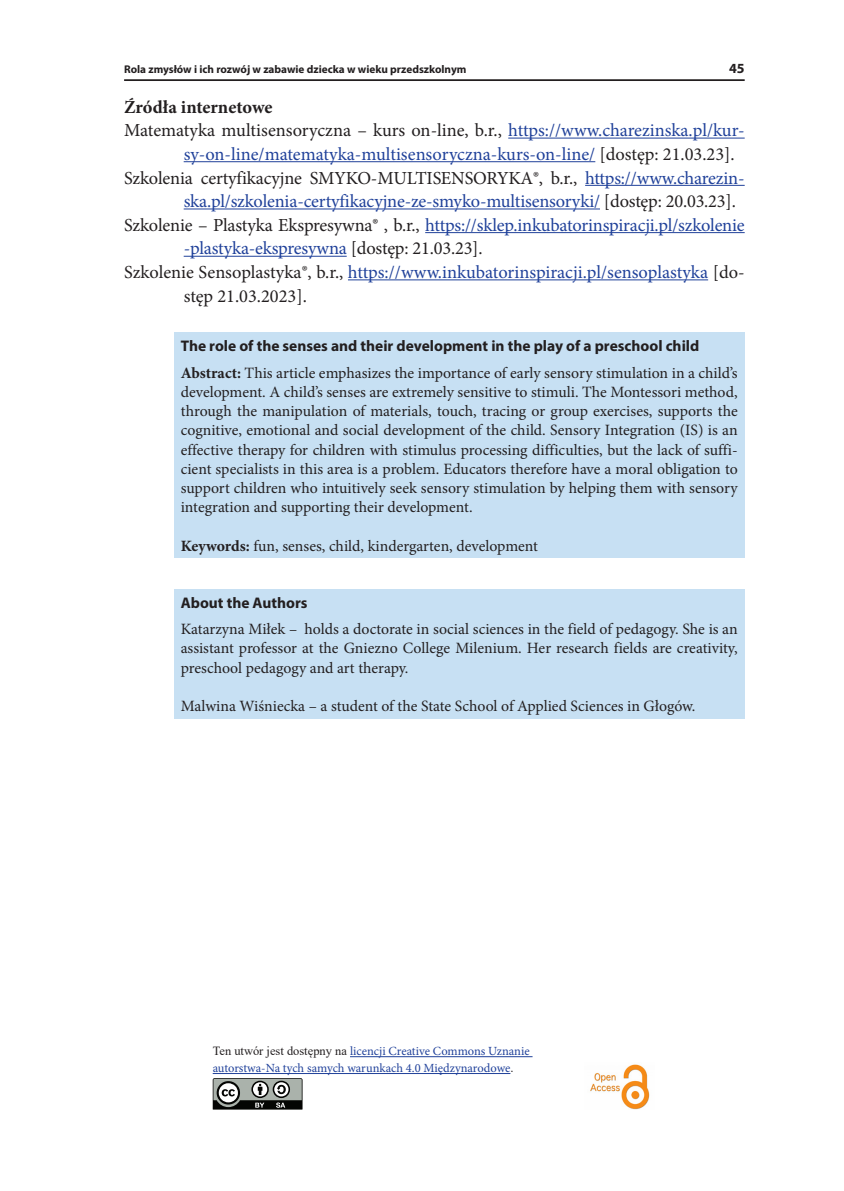
<style>
.page{position:relative;width:844px;height:1191px;background:#fff}
.page>*{position:absolute;margin:0;border:0;box-sizing:border-box;transform-origin:0 0}
.t1{font:18.38px "Minion Pro";letter-spacing:-.01em;color:#20419a}
.t2{font:18.38px "Minion Pro";letter-spacing:-.01em;color:#231f20}
.t3{font:700 18.38px "Minion Pro";color:#231f20}
.t4{font:15.75px/19.2px "Minion Pro";color:#231f20;text-align:justify}
.t5{font:700 15.4px "Myriad Pro";color:#231f20}
.t6{font:700 14px "Myriad Pro";color:#231f20}
.t7{font:12.42px/16.8px "Minion Pro";letter-spacing:-.005em;color:#20419a}
.t8{font:700 11.2px "Myriad Pro";color:#231f20}
.s1{color:#20419a}
.s2{color:#231f20}
.s3{font-weight:700}
.s4{font-family:"Times New Roman";color:#231f20}
</style>
<div class="page">
<hr style="left:124px;top:79px;width:620px;height:2px;background:#231f20">
<hr style="left:508px;top:138px;width:236px;height:1px;background:#20419a">
<hr style="left:184px;top:161px;width:411px;height:1px;background:#20419a">
<hr style="left:585px;top:185px;width:159px;height:1px;background:#20419a">
<hr style="left:184px;top:208px;width:416px;height:1px;background:#20419a">
<hr style="left:425px;top:232px;width:319px;height:1px;background:#20419a">
<hr style="left:184px;top:256px;width:162px;height:1px;background:#20419a">
<hr style="left:348px;top:279px;width:360px;height:1px;background:#20419a">
<div style="left:174px;top:332px;width:570px;height:226px;background:#c7e0f3"></div>
<div style="left:174px;top:589px;width:570px;height:129px;background:#c7e0f3"></div>
<hr style="left:350px;top:1056px;width:182px;height:1px;background:#20419a">
<hr style="left:213px;top:1073px;width:297px;height:1px;background:#20419a">
<svg style="left:213px;top:1078px;width:90px;height:32px;background:#767976"></svg>
<img style="left:590px;top:1064px;width:60px;height:45px">
<p class="t8" style="left:124px;top:62px;width:344px">Rola zmysłów i ich rozwój w zabawie dziecka w wieku przedszkolnym</p>
<p class="t6" style="left:729px;top:59px;width:17px">45</p>
<p class="t3" style="left:124px;top:94px;width:150px">Źródła internetowe</p>
<p class="t2" style="left:124px;top:118px;width:622px">Matematyka multisensoryczna – kurs on-line, b.r., <span class="s1">https://www.charezinska.pl/kur-</span></p>
<p class="t1" style="left:184px;top:142px;width:552px">sy-on-line/matematyka-multisensoryczna-kurs-on-line/ <span class="s2">[dostęp: 21.03.23].</span></p>
<p class="t2" style="left:124px;top:165px;width:622px">Szkolenia certyfikacyjne SMYKO-MULTISENSORYKA®, b.r., <span class="s1">https://www.charezin-</span></p>
<p class="t1" style="left:184px;top:189px;width:553px">ska.pl/szkolenia-certyfikacyjne-ze-smyko-multisensoryki/ <span class="s2">[dostęp: 20.03.23].</span></p>
<p class="t1" style="left:124px;top:213px;width:622px"><span class="s2">Szkolenie – Plastyka Ekspresywna® , b.r.,</span> https://sklep.inkubatorinspiracji.pl/szkolenie</p>
<p class="t1" style="left:184px;top:236px;width:300px">-plastyka-ekspresywna <span class="s2">[dostęp: 21.03.23].</span></p>
<p class="t1" style="left:124px;top:260px;width:622px"><span class="s2">Szkolenie Sensoplastyka®, b.r.,</span> https://www.inkubatorinspiracji.pl/sensoplastyka <span class="s2">[do-</span></p>
<p class="t2" style="left:184px;top:283px;width:125px">stęp 21.03.2023].</p>
<p class="t5" style="left:181px;top:336px;width:520px">The role of the senses and their development in the play of a preschool child</p>
<p class="t4" style="left:181px;top:363px;width:558px"><span class="s3">Abstract:</span> This article emphasizes the importance of early sensory stimulation in a child’s development. A child’s senses are extremely sensitive to stimuli. The Montessori method, through the manipulation of materials, touch, tracing or group exercises, supports the cognitive, emotional and social development of the child. Sensory Integration (IS) is an effective therapy for children with stimulus processing difficulties, but the lack of suffi&shy;cient specialists in this area is a problem. Educators therefore have a moral obligation to support children who intuitively seek sensory stimulation by helping them with sensory integration and supporting their development.</p>
<p class="t4" style="left:181px;top:536px;width:358px"><span class="s3">Keywords:</span> fun, senses, child, kindergarten, development</p>
<p class="t5" style="left:181px;top:592px;width:128px">About the Authors</p>
<p class="t4" style="left:181px;top:619px;width:558px">Katarzyna Miłek – holds a doctorate in social sciences in the field of pedagogy. She is an assistant professor at the Gniezno College Milenium. Her research fields are creativity, preschool pedagogy and art therapy.</p>
<p class="t4" style="left:181px;top:696px;width:516px">Malwina Wiśniecka – a student of the State School of Applied Sciences in Głogów.</p>
<p class="t7" style="left:213px;top:1043px;width:318px"><span class="s4">Ten utwór jest dostępny na</span> licencji Creative Commons Uznanie autorstwa-Na tych samych warunkach 4.0 Międzynarodowe<span class="s4">.</span></p>
</div>
